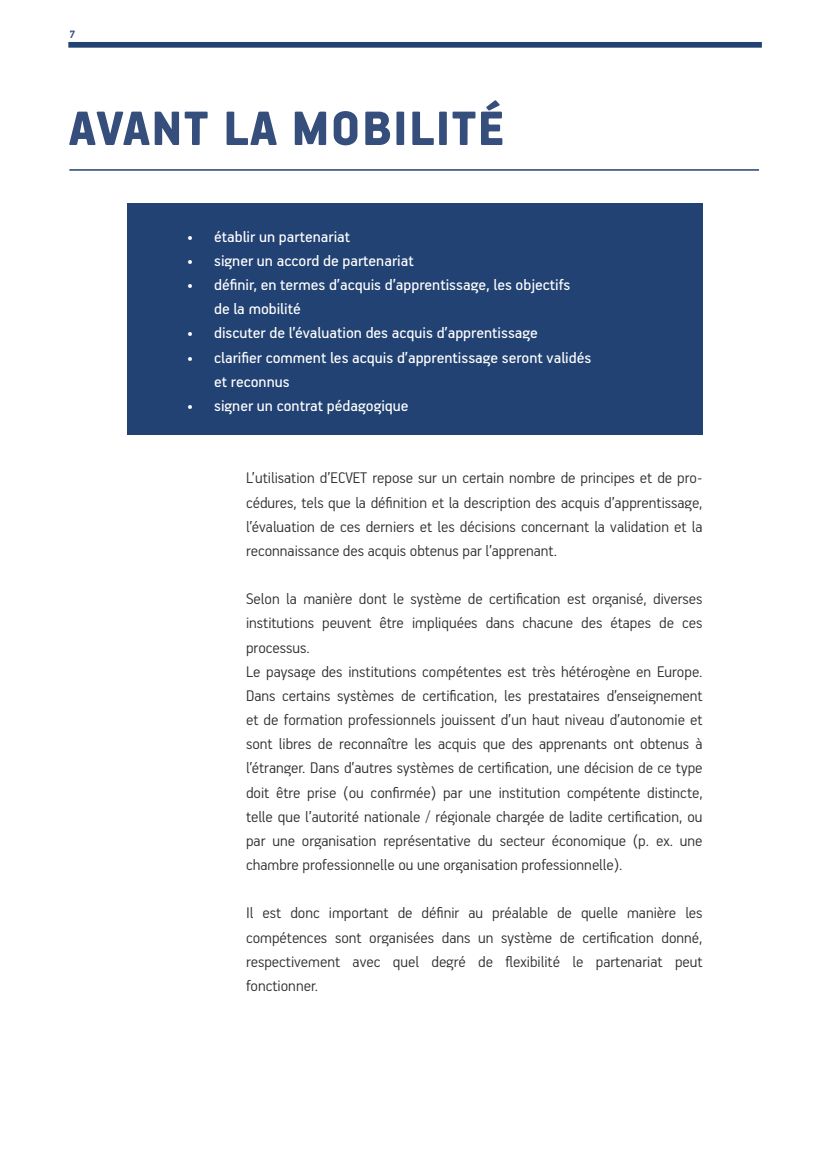
<style>
.page{position:relative;width:830px;height:1149px;background:#fff}
.page>*{position:absolute;margin:0;border:0;box-sizing:border-box;transform-origin:0 0}
.t1{font:900 54px "PF Handbook Pro";letter-spacing:.02em;color:#354e7c}
.t2{font:300 17.25px/24.2px "PF Handbook Pro";color:#30302f;text-align:justify}
.t3{font:17.25px/24.2px "PF Handbook Pro";color:#fff}
.t4{font:700 12px "PF Handbook Pro";color:#354e7c}
</style>
<div class="page">
<div style="left:68px;top:42px;width:693px;height:6px;background:#224273"></div>
<div style="left:127px;top:203px;width:575px;height:232px;background:#224273"></div>
<hr style="left:69px;top:169px;width:689px;height:2px;background:#224273">
<p class="t4" style="left:70px;top:27px;width:7px">7</p>
<h1 class="t1" style="left:69px;top:96px;width:437px">AVANT LA MOBILITÉ</h1>
<p class="t3" style="left:187px;top:224px;width:165px">• établir un partenariat</p>
<p class="t3" style="left:187px;top:248px;width:228px">• signer un accord de partenariat</p>
<p class="t3" style="left:214px;top:272px;width:357px;text-indent:-27px">• définir, en termes d’acquis d’apprentissage, les objectifs de la mobilité</p>
<p class="t3" style="left:187px;top:320px;width:352px">• discuter de l’évaluation des acquis d’apprentissage</p>
<p class="t3" style="left:214px;top:344px;width:378px;text-indent:-27px">• clarifier comment les acquis d’apprentissage seront validés et reconnus</p>
<p class="t3" style="left:187px;top:393px;width:223px">• signer un contrat pédagogique</p>
<p class="t2" style="left:246px;top:465px;width:458px">L’utilisation d’ECVET repose sur un certain nombre de principes et de pro&shy;cédures, tels que la définition et la description des acquis d’apprentissage, l’évaluation de ces derniers et les décisions concernant la validation et la reconnaissance des acquis obtenus par l’apprenant.</p>
<p class="t2" style="left:246px;top:586px;width:458px;text-align:left">Selon la manière dont le système de certification est organisé, diverses institutions peuvent être impliquées dans chacune des étapes de ces processus.<br>Le paysage des institutions compétentes est très hétérogène en Europe.<br>Dans certains systèmes de certification, les prestataires d’enseignement et de formation professionnels jouissent d’un haut niveau d’autonomie et sont libres de reconnaître les acquis que des apprenants ont obtenus à l’étranger. Dans d’autres systèmes de certification, une décision de ce type doit être prise (ou confirmée) par une institution compétente distincte, telle que l’autorité nationale / régionale chargée de ladite certification, ou par une organisation représentative du secteur économique (p. ex. une chambre professionnelle ou une organisation professionnelle).</p>
<p class="t2" style="left:246px;top:900px;width:458px">Il est donc important de définir au préalable de quelle manière les compétences sont organisées dans un système de certification donné, respectivement avec quel degré de flexibilité le partenariat peut fonctionner.</p>
</div>
